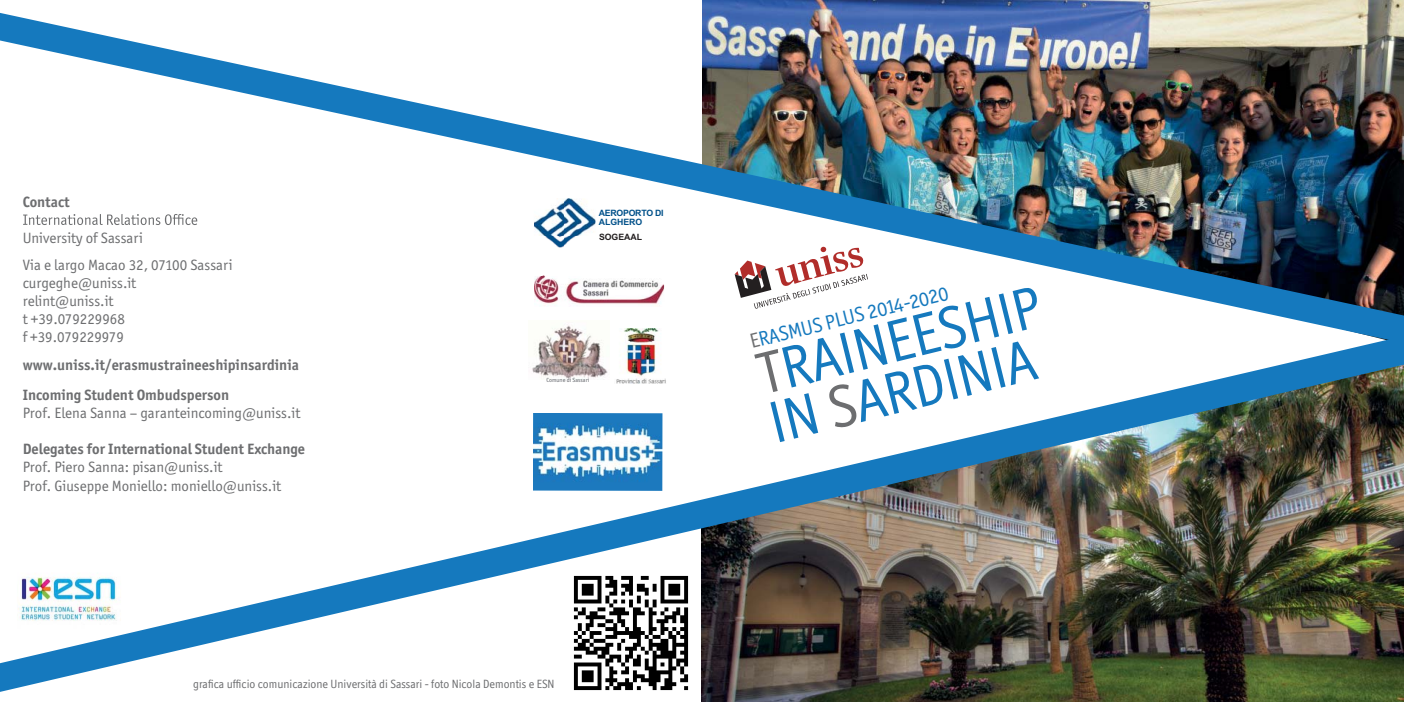
<style>
.page{position:relative;width:1404px;height:702px;background:#fff}
.page>*{position:absolute;margin:0;border:0;box-sizing:border-box;transform-origin:0 0}
.t1{font:59.4px/50.2px "Officina Display ITC Std";color:#1579be}
.t2{font:20.55px "Officina Display ITC Std";color:#1579be}
.t3{font:15px/18px "Officina Sans ITC Std";color:#6d6e70}
.t4{font:700 15px/30px "Officina Sans ITC Std";color:#6d6e70}
.t5{font:12px "Officina Display ITC Std";color:#6d6e70}
.t6{font:700 8.7px/8.7px "Arial";letter-spacing:-.025em;color:#005089}
.t7{font:700 8.7px "Arial";color:#231f20}
.t8{font:6px "Officina Sans ITC Std";color:#5f6167}
.s1{color:#6d6e70}
</style>
<div class="page">
<img style="left:701px;top:0;width:684px;height:696px">
<img style="left:0;top:13px;width:1403px;height:323px">
<img style="left:0;top:336px;width:1403px;height:355px">
<svg style="left:23px;top:214px;width:174px;height:11px"></svg>
<img style="left:533px;top:413px;width:129px;height:78px">
<img style="left:570px;top:572px;width:121px;height:119px">
<p class="t4" style="left:23px;top:187px;width:48px">Contact</p>
<p class="t3" style="left:23px;top:225px;width:211px;line-height:27px">University of Sassari<br>Via e largo Macao 32, 07100 Sassari</p>
<p class="t3" style="left:23px;top:275px;width:115px">curgeghe@uniss.it relint@uniss.it<br>t +39.079229968<br>f +39.079229979</p>
<p class="t4" style="left:23px;top:351px;width:278px">www.uniss.it/erasmustraineeshipinsardinia<br>Incoming Student Ombudsperson</p>
<p class="t3" style="left:23px;top:405px;width:279px">Prof. Elena Sanna – garanteincoming@uniss.it</p>
<p class="t4" style="left:23px;top:435px;width:284px">Delegates for International Student Exchange</p>
<p class="t3" style="left:23px;top:459px;width:260px">Prof. Piero Sanna: pisan@uniss.it<br>Prof. Giuseppe Moniello: moniello@uniss.it</p>
<p class="t6" style="left:598px;top:208px;width:66px">AEROPORTO DI<br>ALGHERO</p>
<p class="t7" style="left:599px;top:232px;width:45px">SOGEAAL</p>
<p class="t8" style="left:546px;top:377px;width:44px">Comune di Sassari</p>
<p class="t5" style="left:193px;top:679px;width:363px">grafica ufficio comunicazione Università di Sassari - foto Nicola Demontis e ESN</p>
<h1 class="t1" style="left:753px;top:355px;width:292px;rotate:-14deg"><span class="s1">T</span>RAINEESHIP<br>IN <span class="s1">S</span>ARDINIA</h1>
<h2 class="t2" style="left:748px;top:334px;width:205px;rotate:-14deg"><span class="s1">E</span>RASMUS PLUS 2014-2020</h2>
</div>
